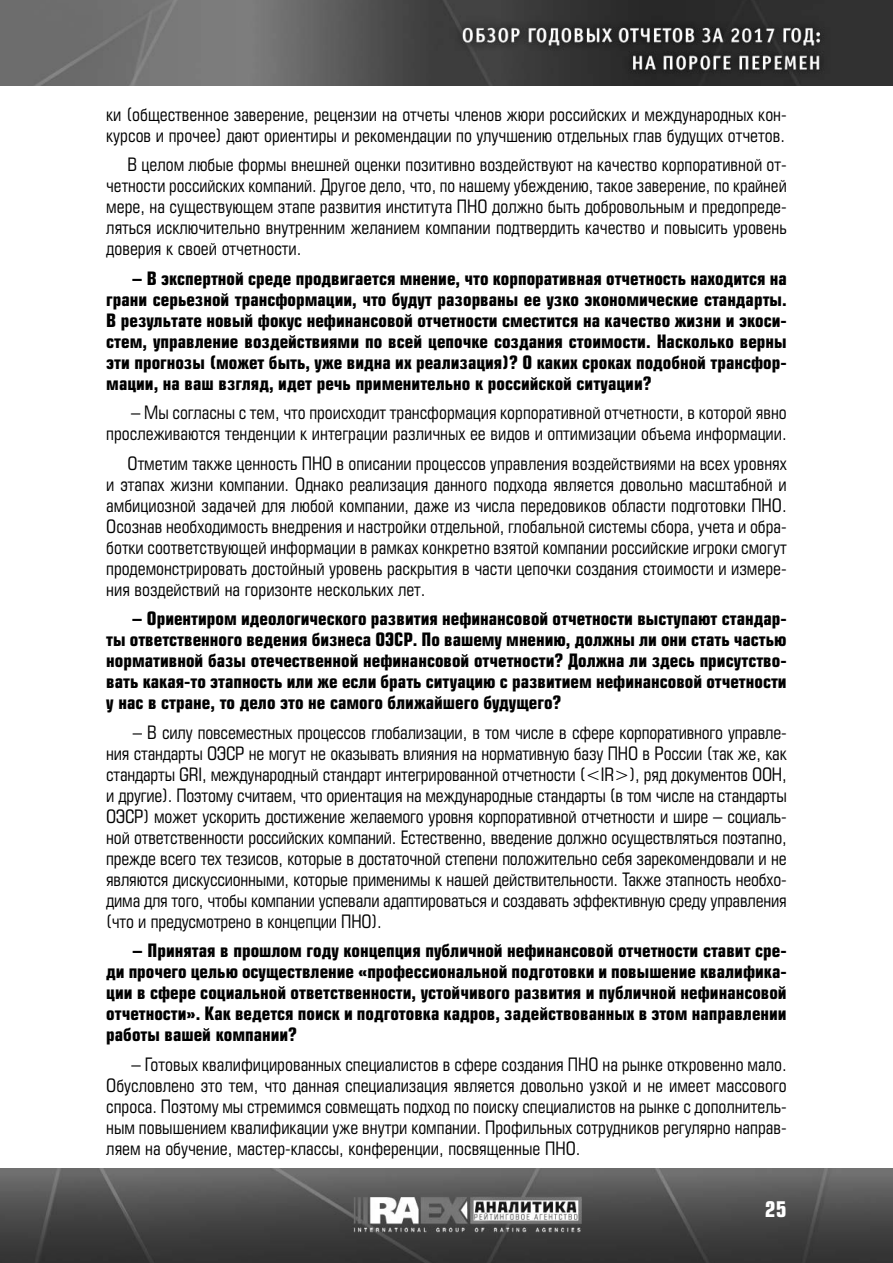
<style>
.page{position:relative;width:893px;height:1263px;background:#fff}
.page>*{position:absolute;margin:0;border:0;box-sizing:border-box;transform-origin:0 0}
.t1{font:700 21px "Europe Cond";color:#fff}
.t2{font:18px/21px "Europe Cond";color:#000;text-align:justify}
.t3{font:700 18px/21px "Europe Cond";color:#000;text-align:justify}
</style>
<div class="page">
<img style="left:0;top:1169px;width:893px;height:94px">
<img style="left:0;top:0;width:893px;height:85px">
<p class="t2" style="left:106px;top:105px;width:682px">ки (общественное заверение, рецензии на отчеты членов жюри российских и международных кон&shy;курсов и прочее) дают ориентиры и рекомендации по улучшению отдельных глав будущих отчетов.</p>
<p class="t2" style="left:106px;top:156px;width:682px;text-indent:21px">В целом любые формы внешней оценки позитивно воздействуют на качество корпоративной от&shy;четности российских компаний. Другое дело, что, по нашему убеждению, такое заверение, по крайней мере, на существующем этапе развития института ПНО должно быть добровольным и предопреде&shy;ляться исключительно внутренним желанием компании подтвердить качество и повысить уровень доверия к своей отчетности.</p>
<p class="t3" style="left:106px;top:270px;width:682px;text-indent:26px">– В экспертной среде продвигается мнение, что корпоративная отчетность находится на грани серьезной трансформации, что будут разорваны ее узко экономические стандарты.<br>В результате новый фокус нефинансовой отчетности сместится на качество жизни и экоси&shy;стем, управление воздействиями по всей цепочке создания стоимости. Насколько верны эти прогнозы (может быть, уже видна их реализация)? О каких сроках подобной трансфор&shy;мации, на ваш взгляд, идет речь применительно к российской ситуации?</p>
<p class="t2" style="left:106px;top:404px;width:682px;text-align:right">– Мы согласны с тем, что происходит трансформация корпоративной отчетности, в которой явно прослеживаются тенденции к интеграции различных ее видов и оптимизации объема информации.</p>
<p class="t2" style="left:106px;top:454px;width:682px;text-indent:21px">Отметим также ценность ПНО в описании процессов управления воздействиями на всех уровнях и этапах жизни компании. Однако реализация данного подхода является довольно масштабной и амбициозной задачей для любой компании, даже из числа передовиков области подготовки ПНО.<br>Осознав необходимость внедрения и настройки отдельной, глобальной системы сбора, учета и обра&shy;ботки соответствующей информации в рамках конкретно взятой компании российские игроки смогут продемонстрировать достойный уровень раскрытия в части цепочки создания стоимости и измере&shy;ния воздействий на горизонте нескольких лет.</p>
<p class="t3" style="left:106px;top:610px;width:682px;text-indent:26px">– Ориентиром идеологического развития нефинансовой отчетности выступают стандар&shy;ты ответственного ведения бизнеса ОЭСР. По вашему мнению, должны ли они стать частью нормативной базы отечественной нефинансовой отчетности? Должна ли здесь присутство&shy;вать какая-то этапность или же если брать ситуацию с развитием нефинансовой отчетности у нас в стране, то дело это не самого ближайшего будущего?</p>
<p class="t2" style="left:106px;top:723px;width:682px;text-indent:27px">– В силу повсеместных процессов глобализации, в том числе в сфере корпоративного управле&shy;ния стандарты ОЭСР не могут не оказывать влияния на нормативную базу ПНО в России (так же, как стандарты GRI, международный стандарт интегрированной отчетности (&lt;IR&gt;), ряд документов ООН, и другие). Поэтому считаем, что ориентация на международные стандарты (в том числе на стандарты ОЭСР) может ускорить достижение желаемого уровня корпоративной отчетности и шире – социаль&shy;ной ответственности российских компаний. Естественно, введение должно осуществляться поэтапно, прежде всего тех тезисов, которые в достаточной степени положительно себя зарекомендовали и не являются дискуссионными, которые применимы к нашей действительности. Также этапность необхо&shy;дима для того, чтобы компании успевали адаптироваться и создавать эффективную среду управления (что и предусмотрено в концепции ПНО).</p>
<p class="t3" style="left:106px;top:942px;width:682px;text-indent:26px">– Принятая в прошлом году концепция публичной нефинансовой отчетности ставит сре&shy;ди прочего целью осуществление «профессиональной подготовки и повышение квалифика&shy;ции в сфере социальной ответственности, устойчивого развития и публичной нефинансовой отчетности». Как ведется поиск и подготовка кадров, задействованных в этом направлении работы вашей компании?</p>
<p class="t2" style="left:106px;top:1055px;width:682px;text-indent:25px">– Готовых квалифицированных специалистов в сфере создания ПНО на рынке откровенно мало.<br>Обусловлено это тем, что данная специализация является довольно узкой и не имеет массового спроса. Поэтому мы стремимся совмещать подход по поиску специалистов на рынке с дополнитель&shy;ным повышением квалификации уже внутри компании. Профильных сотрудников регулярно направ&shy;ляем на обучение, мастер-классы, конференции, посвященные ПНО.</p>
<p class="t1" style="left:765px;top:1201px;width:23px">25</p>
</div>
